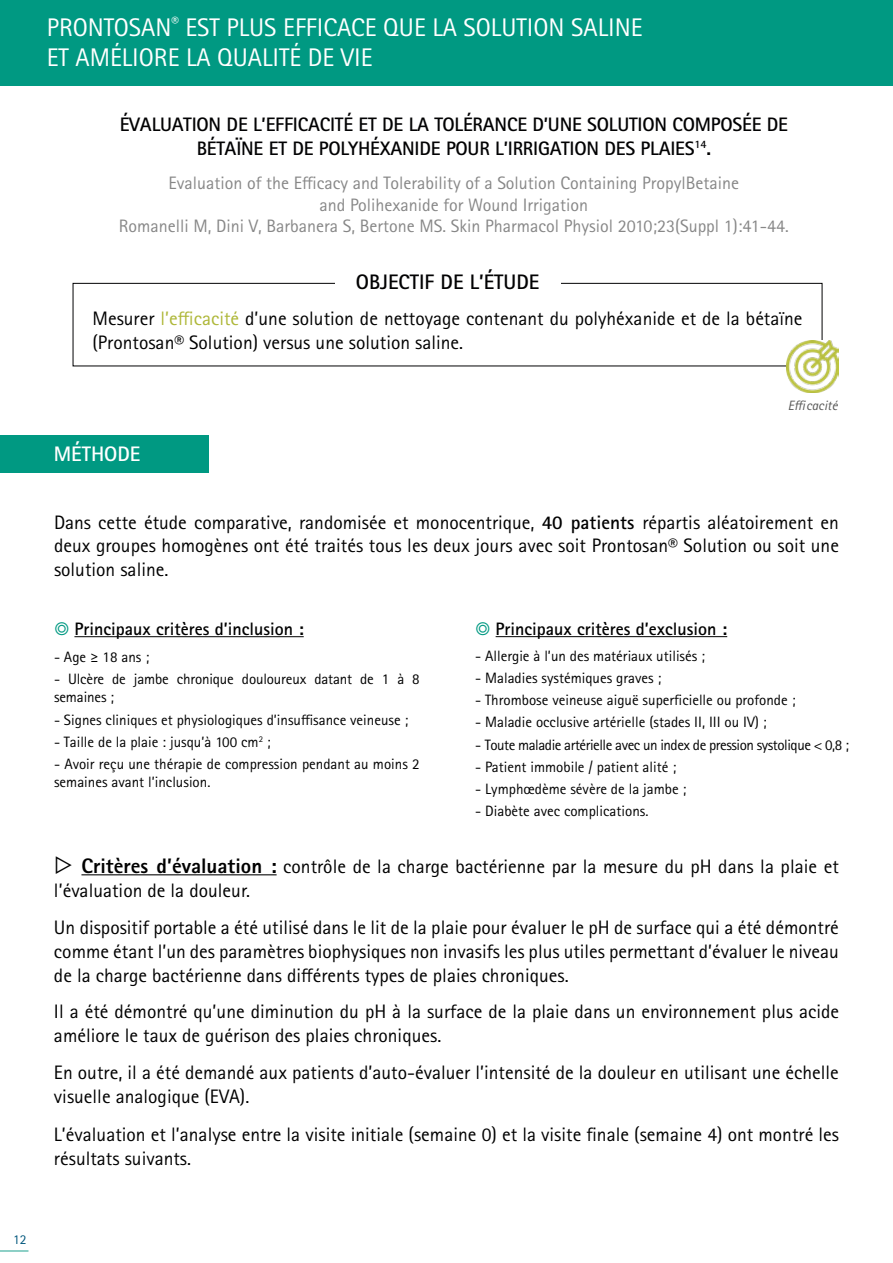
<style>
.page{position:relative;width:893px;height:1263px;background:#fff}
.page>*{position:absolute;margin:0;border:0;box-sizing:border-box;transform-origin:0 0}
.t1{font:25.5px/30px "Rotis Sans Serif Pro";color:#fff}
.t2{font:700 21px "Rotis Sans Serif Pro";color:#020203}
.t3{font:700 21px "Rotis Sans Serif Pro";color:#fff}
.t4{font:19.5px/24px "Rotis Sans Serif Pro";color:#000}
.t5{font:700 19.5px/23.4px "Rotis Sans Serif Pro";letter-spacing:-.01em;color:#020203;text-align:center}
.t6{font:18px/21.6px "Rotis Sans Serif Pro";color:#878787;text-align:center}
.t7{font:700 18px "Rotis Sans Serif Pro";color:#000}
.t8{font:15px/18px "Rotis Sans Serif Pro";color:#000}
.t9{font:15px "Rotis Sans Serif Pro";letter-spacing:-.03em;color:#000}
.t10{font:italic 13.5px "Rotis Sans Serif Pro";color:#575756}
.t11{font:13.5px "Rotis Sans Serif Pro";color:#00567c}
.s1{color:#aeb738}
.s2{font-weight:700}
.s3{color:#009982}
.s4{font-weight:800;font-size:21px}
</style>
<div class="page">
<div style="left:0;top:0;width:893px;height:85px;background:#009982"></div>
<div style="left:73px;top:283px;width:749px;height:83px;border:1px solid #020203"></div>
<hr style="left:81px;top:874px;width:196px;height:1px;background:#000">
<div style="left:0;top:436px;width:208px;height:37px;background:#009982"></div>
<hr style="left:0;top:1250px;width:28px;height:2px;background:#68c0b4">
<hr style="left:74px;top:636px;width:230px;height:1px;background:#000">
<hr style="left:496px;top:636px;width:231px;height:1px;background:#000">
<img style="left:787px;top:340px;width:52px;height:52px">
<div style="left:335px;top:275px;width:225px;height:24px;background:#fff"></div>
<h1 class="t1" style="left:47px;top:12px;width:597px">PRONTOSAN<sup>®</sup> EST PLUS EFFICACE QUE LA SOLUTION SALINE<br>ET AMÉLIORE LA QUALITÉ DE VIE</h1>
<p class="t5" style="left:120px;top:113px;width:670px">ÉVALUATION DE L’EFFICACITÉ ET DE LA TOLÉRANCE D’UNE SOLUTION COMPOSÉE DE<br>BÉTAÏNE ET DE POLYHÉXANIDE POUR L’IRRIGATION DES PLAIES<sup>14</sup>.</p>
<p class="t6" style="left:119px;top:172px;width:672px">Evaluation of the Efficacy and Tolerability of a Solution Containing PropylBetaine<br>and Polihexanide for Wound Irrigation<br>Romanelli M, Dini V, Barbanera S, Bertone MS. Skin Pharmacol Physiol 2010;23(Suppl 1):41-44.</p>
<p class="t2" style="left:356px;top:269px;width:185px">OBJECTIF DE L’ÉTUDE</p>
<p class="t4" style="left:92px;top:306px;width:712px">Mesurer <span class="s1">l’efficacité</span> d’une solution de nettoyage contenant du polyhéxanide et de la bétaïne (Prontosan® Solution) versus une solution saline.</p>
<p class="t3" style="left:54px;top:441px;width:88px">MÉTHODE</p>
<p class="t10" style="left:788px;top:397px;width:51px">Efficacité</p>
<p class="t4" style="left:54px;top:511px;width:786px;line-height:23.4px;text-align:justify">Dans cette étude comparative, randomisée et monocentrique, <span class="s2">40 patients</span> répartis aléatoirement en deux groupes homogènes ont été traités tous les deux jours avec soit Prontosan® Solution ou soit une solution saline.</p>
<p class="t7" style="left:54px;top:618px;width:251px"><span class="s3">◎</span> Principaux critères d’inclusion :</p>
<p class="t8" style="left:54px;top:648px;width:97px">- Age ≥ 18 ans ;</p>
<p class="t8" style="left:54px;top:670px;width:367px">- Ulcère de jambe chronique douloureux datant de 1 à 8 semaines ;</p>
<p class="t8" style="left:54px;top:711px;width:356px">- Signes cliniques et physiologiques d’insuffisance veineuse ;</p>
<p class="t8" style="left:54px;top:733px;width:218px">- Taille de la plaie : jusqu’à 100 cm<sup>2</sup> ;</p>
<p class="t8" style="left:54px;top:755px;width:367px">- Avoir reçu une thérapie de compression pendant au moins 2 semaines avant l’inclusion.</p>
<p class="t7" style="left:475px;top:617px;width:254px"><span class="s3">◎</span> Principaux critères d’exclusion :</p>
<p class="t8" style="left:475px;top:647px;width:231px">- Allergie à l’un des matériaux utilisés ;</p>
<p class="t8" style="left:475px;top:669px;width:188px">- Maladies systémiques graves ;</p>
<p class="t8" style="left:475px;top:691px;width:322px">- Thrombose veineuse aiguë superficielle ou profonde ;</p>
<p class="t8" style="left:475px;top:713px;width:293px">- Maladie occlusive artérielle (stades II, III ou IV) ;</p>
<p class="t9" style="left:475px;top:736px;width:375px">- Toute maladie artérielle avec un index de pression systolique &lt; 0,8 ;</p>
<p class="t8" style="left:475px;top:758px;width:203px">- Patient immobile / patient alité ;</p>
<p class="t8" style="left:475px;top:780px;width:213px">- Lymphœdème sévère de la jambe ;</p>
<p class="t8" style="left:475px;top:802px;width:175px">- Diabète avec complications.</p>
<p class="t4" style="left:54px;top:854px;width:786px">▷ <span class="s4">Critères d’évaluation :</span> contrôle de la charge bactérienne par la mesure du pH dans la plaie et l’évaluation de la douleur.</p>
<p class="t4" style="left:54px;top:915px;width:786px;text-align:justify">Un dispositif portable a été utilisé dans le lit de la plaie pour évaluer le pH de surface qui a été démontré comme étant l’un des paramètres biophysiques non invasifs les plus utiles permettant d’évaluer le niveau de la charge bactérienne dans différents types de plaies chroniques.</p>
<p class="t4" style="left:54px;top:1000px;width:787px">Il a été démontré qu’une diminution du pH à la surface de la plaie dans un environnement plus acide améliore le taux de guérison des plaies chroniques.</p>
<p class="t4" style="left:54px;top:1061px;width:786px">En outre, il a été demandé aux patients d’auto-évaluer l’intensité de la douleur en utilisant une échelle visuelle analogique (EVA).</p>
<p class="t4" style="left:54px;top:1123px;width:787px;line-height:23.4px">L’évaluation et l’analyse entre la visite initiale (semaine 0) et la visite finale (semaine 4) ont montré les résultats suivants.</p>
<p class="t11" style="left:13px;top:1231px;width:15px">12</p>
</div>
